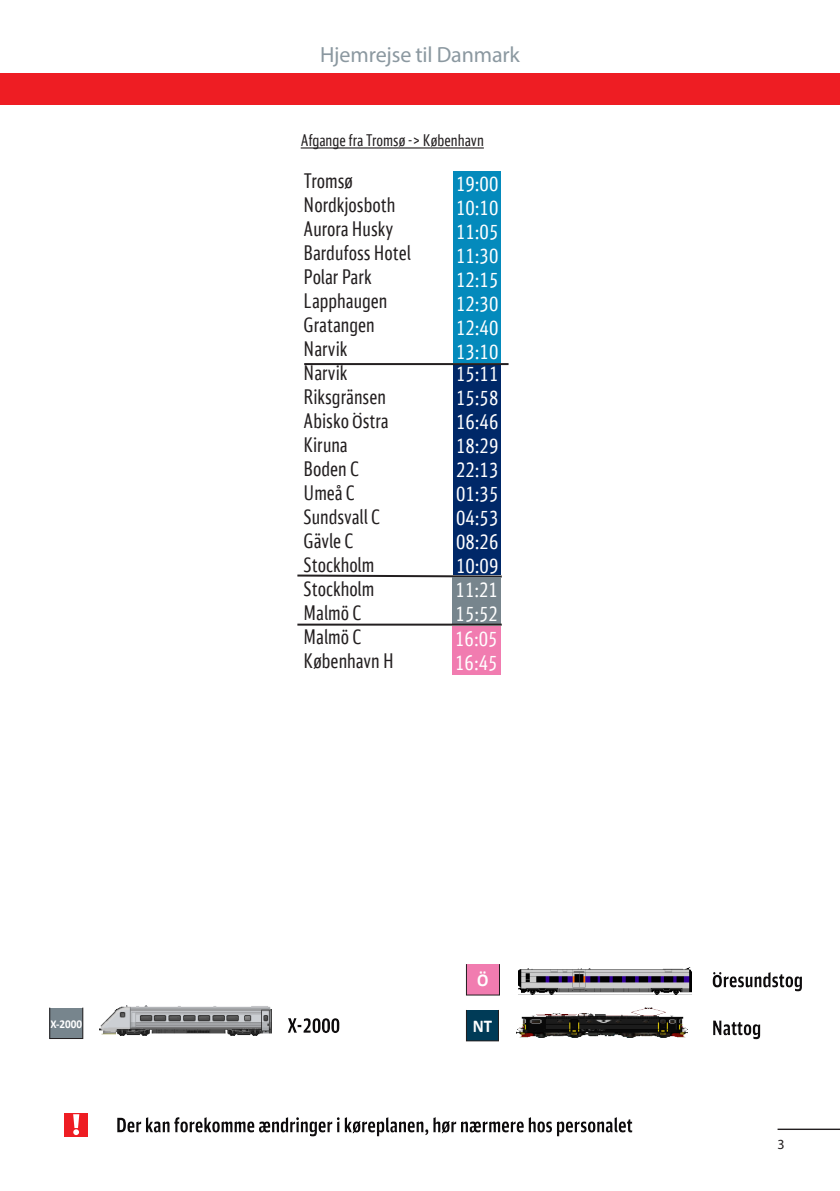
<style>
.page{position:relative;width:840px;height:1191px;background:#fff}
.page>*{position:absolute;margin:0;border:0;box-sizing:border-box;transform-origin:0 0}
.A5__column{font:22px "Myriad Pro";letter-spacing:-.005em;color:#8b98a0}
.t1{font:20px "DB Sans Display";color:#231f20;scale:.93 1}
.t2{font:20px "DB Sans Display";color:#fff;scale:.93 1}
.t3{font:700 18px "Calibri";color:#fff;scale:.93 1}
.t4{font:16px "DB Sans Display";color:#231f20;scale:.93 1}
.t5{font:14px "Myriad Pro";color:#231f20}
.t6{font:700 12px "Calibri";color:#fff;scale:.93 1}
</style>
<div class="page">
<div style="left:0;top:74px;width:839px;height:31px;background:#ee1d23"></div>
<div style="left:64px;top:1112px;width:24px;height:24px;background:#ee1d23"></div>
<svg style="left:73px;top:1114px;width:6px;height:21px"></svg>
<div style="left:99px;top:1110px;width:669px;height:31px;background:#231f20;opacity:.75"></div>
<div style="left:704px;top:964px;width:116px;height:32px;background:#231f20;opacity:.75"></div>
<div style="left:466px;top:964px;width:33px;height:31px;background:#f17cb0"></div>
<img style="left:518px;top:967px;width:172px;height:27px">
<div style="left:704px;top:1012px;width:104px;height:32px;background:#231f20;opacity:.75"></div>
<img style="left:516px;top:1008px;width:170px;height:29px">
<div style="left:466px;top:1010px;width:32px;height:30px;background:#003b57"></div>
<div style="left:465px;top:1009px;width:33px;height:32px;border:1px solid #231f20"></div>
<hr style="left:300px;top:147px;width:183px;height:1px;background:#231f20">
<div style="left:453px;top:365px;width:47px;height:209px;background:#002868"></div>
<svg style="left:297px;top:573px;width:205px;height:5px"></svg>
<div style="left:280px;top:1010px;width:104px;height:32px;background:#231f20;opacity:.75"></div>
<img style="left:99px;top:1005px;width:172px;height:30px">
<div style="left:50px;top:1007px;width:33px;height:31px;background:#77858d"></div>
<div style="left:49px;top:1007px;width:34px;height:32px;border:1px solid #231f20"></div>
<div style="left:452px;top:577px;width:48px;height:47px;background:#77858d"></div>
<div style="left:451px;top:626px;width:49px;height:49px;background:#f17cb0"></div>
<hr style="left:297px;top:623px;width:204px;height:2px;background:#231f20">
<hr style="left:304px;top:363px;width:204px;height:2px;background:#231f20">
<div style="left:453px;top:171px;width:47px;height:192px;background:#048abc"></div>
<hr style="left:777px;top:1128px;width:62px;height:2px;background:#231f20">
<p class="t6" style="left:50px;top:1015px;width:36px">X-2000</p>
<p class="A5__column" style="left:320px;top:41px;width:201px">Hjemrejse til Danmark</p>
<p class="t4" style="left:300px;top:131px;width:198px">Afgange fra Tromsø -&gt; København</p>
<p class="t1" style="left:303px;top:170px;width:54px">Tromsø</p>
<p class="t1" style="left:303px;top:194px;width:100px">Nordkjosboth</p>
<p class="t1" style="left:303px;top:218px;width:98px">Aurora Husky</p>
<p class="t1" style="left:303px;top:242px;width:117px">Bardufoss Hotel</p>
<p class="t1" style="left:303px;top:266px;width:75px">Polar Park</p>
<p class="t1" style="left:303px;top:290px;width:92px">Lapphaugen</p>
<p class="t1" style="left:303px;top:314px;width:78px">Gratangen</p>
<p class="t1" style="left:303px;top:338px;width:49px">Narvik</p>
<p class="t1" style="left:303px;top:362px;width:49px">Narvik</p>
<p class="t1" style="left:303px;top:386px;width:90px">Riksgränsen</p>
<p class="t1" style="left:303px;top:410px;width:93px">Abisko Östra</p>
<p class="t1" style="left:303px;top:434px;width:49px">Kiruna</p>
<p class="t1" style="left:303px;top:458px;width:61px">Boden C</p>
<p class="t1" style="left:303px;top:482px;width:57px">Umeå C</p>
<p class="t1" style="left:303px;top:506px;width:84px">Sundsvall C</p>
<p class="t1" style="left:303px;top:530px;width:55px">Gävle C</p>
<p class="t1" style="left:303px;top:554px;width:77px">Stockholm</p>
<p class="t1" style="left:303px;top:578px;width:77px">Stockholm</p>
<p class="t1" style="left:303px;top:602px;width:64px">Malmö C</p>
<p class="t1" style="left:303px;top:626px;width:64px">Malmö C</p>
<p class="t1" style="left:303px;top:650px;width:98px">København H</p>
<p class="t2" style="left:456px;top:173px;width:47px">19:00</p>
<p class="t2" style="left:456px;top:197px;width:47px">10:10</p>
<p class="t2" style="left:456px;top:221px;width:47px">11:05</p>
<p class="t2" style="left:456px;top:245px;width:47px">11:30</p>
<p class="t2" style="left:456px;top:269px;width:47px">12:15</p>
<p class="t2" style="left:456px;top:293px;width:47px">12:30</p>
<p class="t2" style="left:456px;top:317px;width:47px">12:40</p>
<p class="t2" style="left:456px;top:341px;width:47px">13:10</p>
<p class="t2" style="left:456px;top:363px;width:47px">15:11</p>
<p class="t2" style="left:456px;top:387px;width:47px">15:58</p>
<p class="t2" style="left:456px;top:411px;width:47px">16:46</p>
<p class="t2" style="left:456px;top:435px;width:47px">18:29</p>
<p class="t2" style="left:456px;top:459px;width:47px">22:13</p>
<p class="t2" style="left:456px;top:483px;width:47px">01:35</p>
<p class="t2" style="left:456px;top:507px;width:47px">04:53</p>
<p class="t2" style="left:456px;top:531px;width:47px">08:26</p>
<p class="t2" style="left:456px;top:555px;width:47px">10:09</p>
<p class="t2" style="left:455px;top:578px;width:47px">11:21</p>
<p class="t2" style="left:455px;top:602px;width:47px">15:52</p>
<p class="t2" style="left:455px;top:628px;width:47px">16:05</p>
<p class="t2" style="left:455px;top:652px;width:47px">16:45</p>
<p class="t3" style="left:477px;top:967px;width:14px">Ö</p>
<p class="t3" style="left:472px;top:1013px;width:22px">NT</p>
<p class="t5" style="left:777px;top:1135px;width:9px">3</p>
</div>
